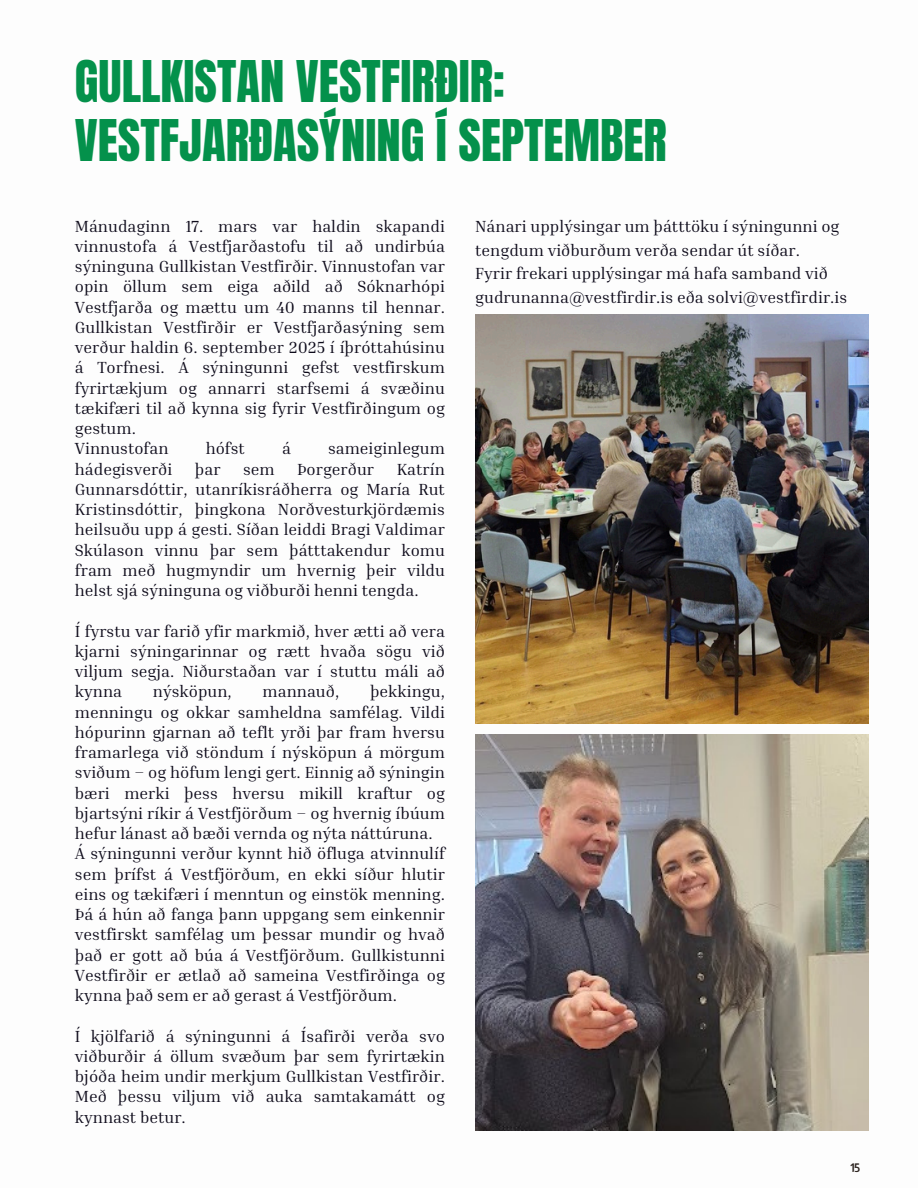
<style>
.page{position:relative;width:918px;height:1188px;background:#fff}
.page>*{position:absolute;margin:0;border:0;box-sizing:border-box;transform-origin:0 0}
.t1{font:48.9px/58.5px "Anton";color:#04914b}
.t2{font:16.5px/20.2px "Inria Serif";color:#0e0b1b;text-align:justify}
.t3{font:700 12px "Almarai";color:#2d2420}
</style>
<div class="page">
<img style="left:475px;top:314px;width:394px;height:410px">
<img style="left:475px;top:735px;width:394px;height:396px">
<p class="t1" style="left:75px;top:53px;width:594px">GULLKISTAN VESTFIRÐIR:<br>VESTFJARÐASÝNING Í SEPTEMBER</p>
<h1 class="t2" style="left:75px;top:215px;width:372px">Mánudaginn 17. mars var haldin skapandi vinnustofa á Vestfjarðastofu til að undirbúa sýninguna Gullkistan Vestfirðir. Vinnustofan var opin öllum sem eiga aðild að Sóknarhópi Vestfjarða og mættu um 40 manns til hennar.<br>Gullkistan Vestfirðir er Vestfjarðasýning sem verður haldin 6. september 2025 í íþróttahúsinu á Torfnesi. Á sýningunni gefst vestfirskum fyrirtækjum og annarri starfsemi á svæðinu tækifæri til að kynna sig fyrir Vestfirðingum og gestum.</h1>
<p class="t2" style="left:75px;top:438px;width:95px">Vinnustofan</p>
<p class="t2" style="left:206px;top:438px;width:41px">hófst</p>
<p class="t2" style="left:282px;top:438px;width:10px">á</p>
<p class="t2" style="left:328px;top:438px;width:118px">sameiginlegum</p>
<p class="t2" style="left:75px;top:458px;width:99px">hádegisverði</p>
<p class="t2" style="left:195px;top:458px;width:27px">þar</p>
<p class="t2" style="left:243px;top:458px;width:33px">sem</p>
<p class="t2" style="left:297px;top:458px;width:79px">Þorgerður</p>
<p class="t2" style="left:75px;top:458px;width:372px;text-indent:322px">Katrín Gunnarsdóttir, utanríkisráðherra og María Rut Kristinsdóttir, þingkona Norðvesturkjördæmis heilsuðu upp á gesti. Síðan leiddi Bragi Valdimar Skúlason vinnu þar sem þátttakendur komu fram með hugmyndir um hvernig þeir vildu helst sjá sýninguna og viðburði henni tengda.</p>
<p class="t2" style="left:75px;top:620px;width:372px">Í fyrstu var farið yfir markmið, hver ætti að vera kjarni sýningarinnar og rætt hvaða sögu við viljum segja. Niðurstaðan var í stuttu máli að kynna</p>
<p class="t2" style="left:153px;top:681px;width:81px">nýsköpun,</p>
<p class="t2" style="left:263px;top:681px;width:78px">mannauð,</p>
<p class="t2" style="left:75px;top:681px;width:372px;text-indent:295px">þekkingu, menningu og okkar samheldna samfélag. Vildi hópurinn gjarnan að teflt yrði þar fram hversu framarlega við stöndum í nýsköpun á mörgum sviðum – og höfum lengi gert. Einnig að sýningin bæri merki þess hversu mikill kraftur og bjartsýni ríkir á Vestfjörðum – og hvernig íbúum hefur lánast að bæði vernda og nýta náttúruna.</p>
<p class="t2" style="left:75px;top:843px;width:372px">Á sýningunni verður kynnt hið öfluga atvinnulíf sem þrífst á Vestfjörðum, en ekki síður hlutir eins og tækifæri í menntun og einstök menning.<br>Þá á hún að fanga þann uppgang sem einkennir vestfirskt samfélag um þessar mundir og hvað það er gott að búa á Vestfjörðum. Gullkistunni Vestfirðir er ætlað að sameina Vestfirðinga og kynna það sem er að gerast á Vestfjörðum.</p>
<p class="t2" style="left:75px;top:1025px;width:372px">Í kjölfarið á sýningunni á Ísafirði verða svo viðburðir á öllum svæðum þar sem fyrirtækin bjóða heim undir merkjum Gullkistan Vestfirðir.<br>Með þessu viljum við auka samtakamátt og kynnast betur.</p>
<p class="t2" style="left:475px;top:214px;width:366px;line-height:23.7px">Nánari upplýsingar um þátttöku í sýningunni og tengdum viðburðum verða sendar út síðar.</p>
<p class="t2" style="left:475px;top:261px;width:374px;line-height:23.7px">Fyrir frekari upplýsingar má hafa samband við gudrunanna@vestfirdir.is eða solvi@vestfirdir.is</p>
<p class="t3" style="left:850px;top:1161px;width:12px">15</p>
</div>
